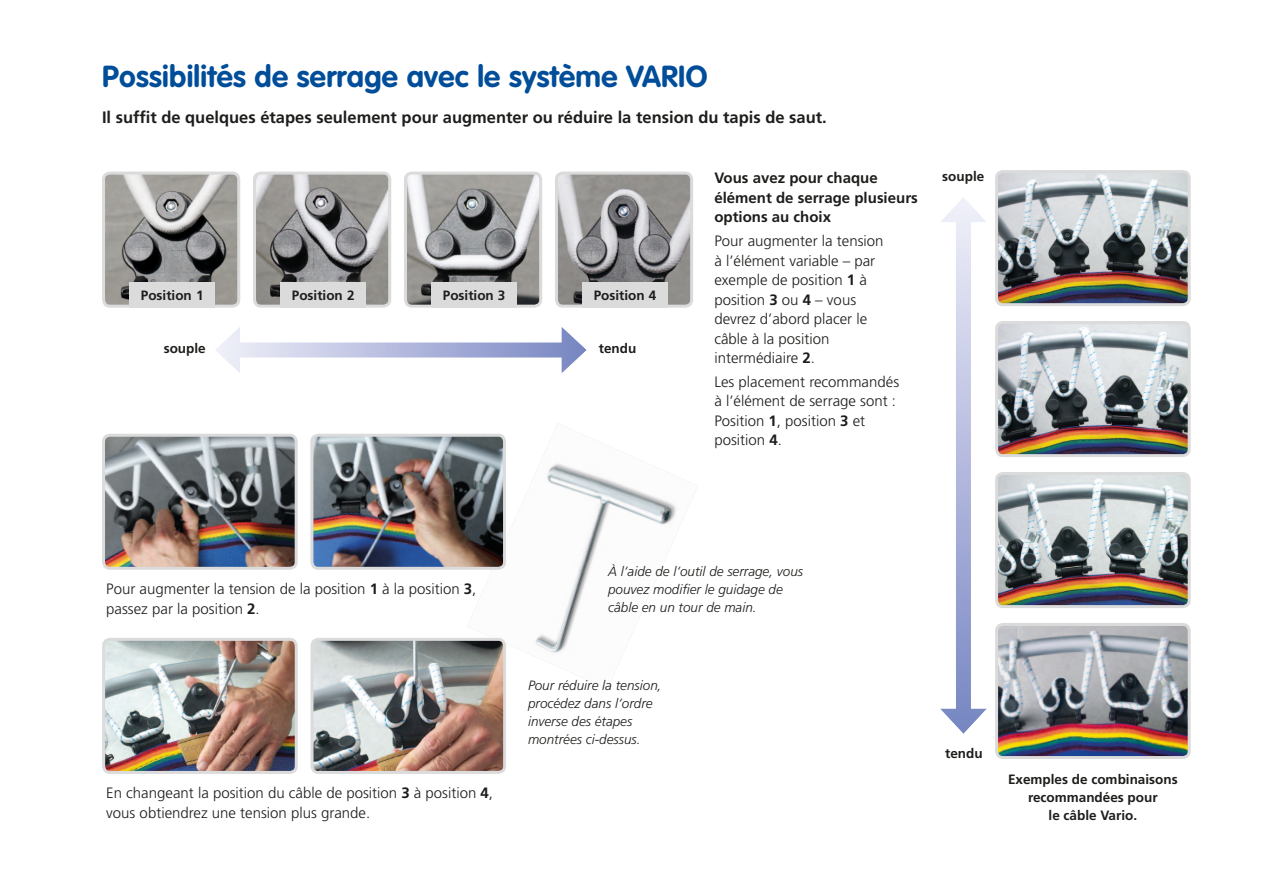
<style>
.page{position:relative;width:1263px;height:893px;background:#fff}
.page>*{position:absolute;margin:0;border:0;box-sizing:border-box;transform-origin:0 0}
.t1{font:700 30px "VAG Rounded";letter-spacing:.01em;color:#004d99}
.t2{font:700 16.5px "Frutiger";color:#1d1d1b}
.t3{font:300 15px/19.5px "Frutiger";color:#1d1d1b}
.t4{font:700 15px/19.5px "Frutiger";color:#1d1d1b}
.t5{font:italic 300 13.5px/18px "Frutiger";color:#1d1d1b}
.t6{font:700 13.5px/18px "Frutiger";color:#1d1d1b;text-align:center}
.s1{font-weight:700}
</style>
<div class="page">
<img style="left:467px;top:423px;width:231px;height:266px">
<img style="left:106px;top:176px;width:130px;height:128px">
<div style="left:102px;top:172px;width:138px;height:136px;border:3px solid #dbdbdb;border-radius:6px"></div>
<img style="left:257px;top:176px;width:130px;height:128px">
<div style="left:253px;top:172px;width:138px;height:136px;border:3px solid #dbdbdb;border-radius:6px"></div>
<img style="left:408px;top:176px;width:130px;height:128px">
<div style="left:404px;top:172px;width:138px;height:136px;border:3px solid #dbdbdb;border-radius:6px"></div>
<img style="left:559px;top:176px;width:130px;height:128px">
<div style="left:555px;top:172px;width:138px;height:136px;border:3px solid #dbdbdb;border-radius:6px"></div>
<img style="left:999px;top:174px;width:188px;height:128px">
<div style="left:995px;top:170px;width:196px;height:136px;border:3px solid #dbdbdb;border-radius:6px"></div>
<img style="left:999px;top:325px;width:188px;height:128px">
<div style="left:995px;top:321px;width:196px;height:136px;border:3px solid #dbdbdb;border-radius:6px"></div>
<img style="left:999px;top:476px;width:188px;height:128px">
<div style="left:995px;top:472px;width:196px;height:136px;border:3px solid #dbdbdb;border-radius:6px"></div>
<img style="left:999px;top:627px;width:188px;height:128px">
<div style="left:995px;top:623px;width:196px;height:136px;border:3px solid #dbdbdb;border-radius:6px"></div>
<svg style="left:240px;top:342px;width:321px;height:15px;background:#b6bcde"></svg>
<svg style="left:561px;top:327px;width:26px;height:46px"></svg>
<svg style="left:216px;top:327px;width:24px;height:46px"></svg>
<svg style="left:956px;top:222px;width:15px;height:486px;background:#b3badd"></svg>
<svg style="left:940px;top:708px;width:47px;height:26px"></svg>
<svg style="left:941px;top:197px;width:45px;height:25px"></svg>
<img style="left:106px;top:438px;width:188px;height:128px">
<div style="left:102px;top:434px;width:196px;height:136px;border:3px solid #dbdbdb;border-radius:6px"></div>
<img style="left:314px;top:438px;width:188px;height:128px">
<div style="left:310px;top:434px;width:196px;height:136px;border:3px solid #dbdbdb;border-radius:6px"></div>
<img style="left:106px;top:642px;width:188px;height:128px">
<div style="left:102px;top:638px;width:196px;height:136px;border:3px solid #dbdbdb;border-radius:6px"></div>
<img style="left:314px;top:639px;width:191px;height:131px">
<div style="left:310px;top:638px;width:196px;height:136px;border:3px solid #dbdbdb;border-radius:6px"></div>
<div style="left:130px;top:282px;width:85px;height:26px;background:#dbdbdb"></div>
<div style="left:281px;top:282px;width:85px;height:26px;background:#dbdbdb"></div>
<div style="left:432px;top:282px;width:85px;height:26px;background:#dbdbdb"></div>
<div style="left:583px;top:282px;width:85px;height:26px;background:#dbdbdb"></div>
<h1 class="t1" style="left:102px;top:64px;width:607px">Possibilités de serrage avec le système VARIO</h1>
<p class="t2" style="left:102px;top:109px;width:726px">Il suffit de quelques étapes seulement pour augmenter ou réduire la tension du tapis de saut.</p>
<p class="t6" style="left:141px;top:287px;width:64px">Position 1</p>
<p class="t6" style="left:292px;top:287px;width:64px">Position 2</p>
<p class="t6" style="left:443px;top:287px;width:64px">Position 3</p>
<p class="t6" style="left:594px;top:287px;width:64px">Position 4</p>
<p class="t6" style="left:164px;top:339px;width:43px">souple</p>
<p class="t6" style="left:599px;top:339px;width:39px">tendu</p>
<p class="t4" style="left:714px;top:168px;width:205px">Vous avez pour chaque élément de serrage plusieurs options au choix</p>
<p class="t3" style="left:714px;top:232px;width:171px">Pour augmenter la tension à l’élément variable – par exemple de position <span class="s1">1</span> à position <span class="s1">3</span> ou <span class="s1">4</span> – vous devrez d’abord placer le câble à la position intermédiaire <span class="s1">2</span>.</p>
<p class="t3" style="left:714px;top:373px;width:186px">Les placement recommandés à l’élément de serrage sont :<br>Position <span class="s1">1</span>, position <span class="s1">3</span> et position <span class="s1">4</span>.</p>
<p class="t6" style="left:942px;top:167px;width:43px">souple</p>
<p class="t3" style="left:106px;top:580px;width:372px">Pour augmenter la tension de la position <span class="s1">1</span> à la position <span class="s1">3</span>, passez par la position <span class="s1">2</span>.</p>
<p class="t3" style="left:106px;top:785px;width:388px">En changeant la position du câble de position <span class="s1">3</span> à position <span class="s1">4</span>, vous obtiendrez une tension plus grande.</p>
<p class="t5" style="left:608px;top:563px;width:197px">À l‘aide de l‘outil de serrage, vous pouvez modifier le guidage de câble en un tour de main.</p>
<p class="t5" style="left:528px;top:676px;width:135px">Pour réduire la tension, procédez dans l‘ordre inverse des étapes montrées ci-dessus.</p>
<p class="t6" style="left:945px;top:745px;width:39px">tendu</p>
<p class="t6" style="left:1008px;top:771px;width:171px">Exemples de combinaisons recommandées pour<br>le câble Vario.</p>
</div>
